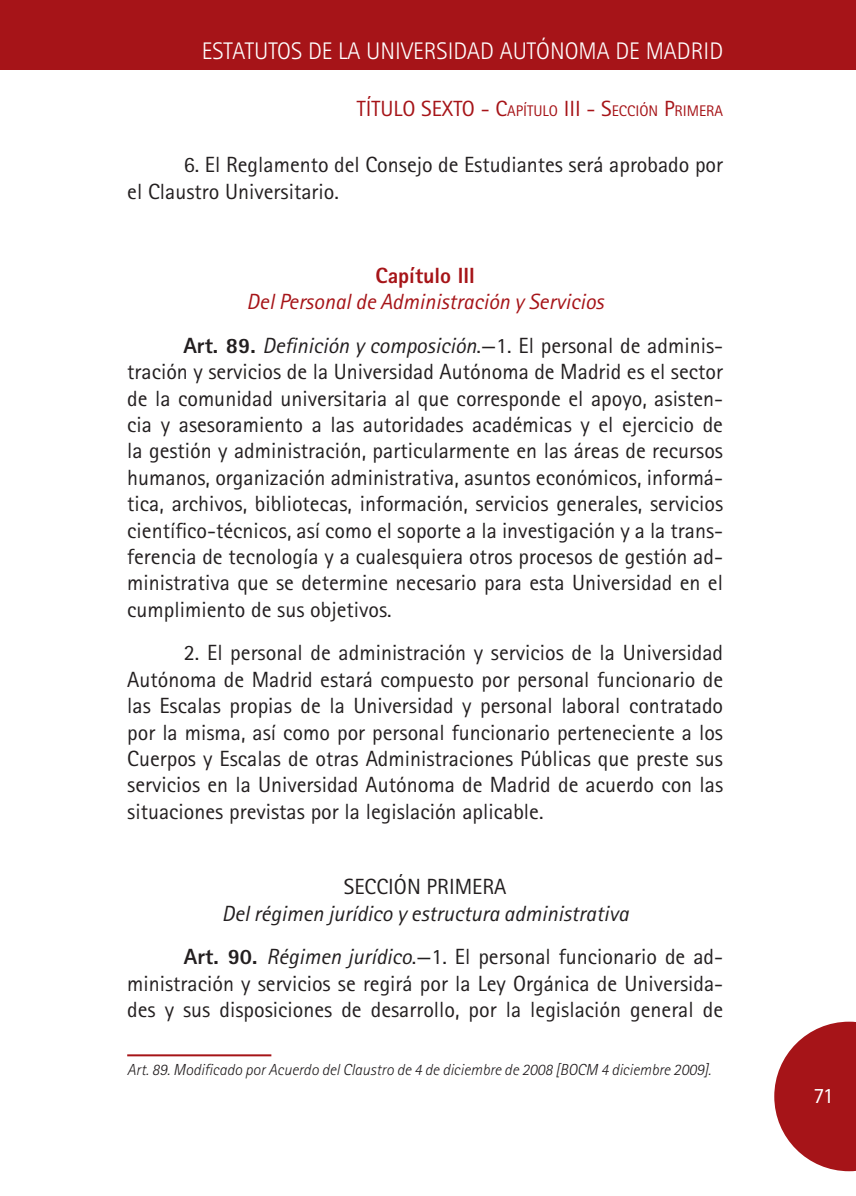
<style>
.page{position:relative;width:856px;height:1196px;background:#fff}
.page>*{position:absolute;margin:0;border:0;box-sizing:border-box;transform-origin:0 0}
.t1{font:300 24px "Rotis Sans Serif";color:#fff}
.Normal_Regular{font:22px/26.4px "Rotis Sans Serif";color:#231f20;text-align:justify}
.Títulos{font:italic 22px "Rotis Sans Serif";color:#231f20}
.Títulos-2{font:italic 22px "Rotis Sans Serif";color:#a61418}
.t2{font:22px "Rotis Sans Serif";color:#a61418}
.Títulos-3{font:22px "Rotis Sans Serif";color:#231f20}
.Títulos-4{font:800 22px "Rotis Sans Serif";color:#a61418}
.t3{font:22px "Rotis Sans Serif";color:#fff}
.NotasPie12{font:italic 300 16px "Rotis Sans Serif";color:#231f20}
.t4{font:15.4px "Rotis Sans Serif";color:#a61418}
.s1{font-size:15.4px}
.s2{font-size:22px}
.s3{font-weight:800}
.s4{font-style:italic}
</style>
<div class="page">
<svg style="left:774px;top:1021px;width:81px;height:150px"></svg>
<div style="left:0;top:0;width:855px;height:70px;background:#a61418"></div>
<hr style="left:127px;top:1054px;width:144px;height:2px;background:#a61418">
<p class="t1" style="left:202px;top:37px;width:522px">ESTATUTOS DE LA UNIVERSIDAD AUTÓNOMA DE MADRID</p>
<p class="t2" style="left:356px;top:96px;width:159px">TÍTULO SEXTO - C<span class="s1">APÍTULO</span></p>
<p class="t2" style="left:563px;top:96px;width:56px">III - S<span class="s1">ECCI</span></p>
<p class="t4" style="left:639px;top:102px;width:44px">ÓN <span class="s2">P</span>RIMERA</p>
<p class="Normal_Regular" style="left:127px;top:152px;width:597px;text-indent:57px">6. El Reglamento del Consejo de Estudiantes será aprobado por el Claustro Universitario.</p>
<p class="Títulos-4" style="left:375px;top:261px;width:101px">Capítulo III</p>
<p class="Títulos-2" style="left:246px;top:289px;width:358px">Del Personal de Administración y Servicios</p>
<p class="Normal_Regular" style="left:127px;top:332px;width:597px;text-indent:40px"><sup>42</sup> <span class="s3">Art. 89.</span> <span class="s4">Definición y composición</span>.—1. El personal de adminis&shy;tración y servicios de la Universidad Autónoma de Madrid es el sector de la comunidad universitaria al que corresponde el apoyo, asisten&shy;cia y asesoramiento a las autoridades académicas y el ejercicio de la gestión y administración, particularmente en las áreas de recursos humanos, organización administrativa, asuntos económicos, informá&shy;tica, archivos, bibliotecas, información, servicios generales, servicios científico-técnicos, así como el soporte a la investigación y a la trans&shy;ferencia de tecnología y a cualesquiera otros procesos de gestión ad&shy;ministrativa que se determine necesario para esta Universidad en el cumplimiento de sus objetivos.</p>
<p class="Normal_Regular" style="left:127px;top:639px;width:597px;text-indent:57px">2. El personal de administración y servicios de la Universidad Autónoma de Madrid estará compuesto por personal funcionario de las Escalas propias de la Universidad y personal laboral contratado por la misma, así como por personal funcionario perteneciente a los Cuerpos y Escalas de otras Administraciones Públicas que preste sus servicios en la Universidad Autónoma de Madrid de acuerdo con las situaciones previstas por la legislación aplicable.</p>
<p class="Títulos-3" style="left:343px;top:873px;width:164px">SECCIÓN PRIMERA</p>
<p class="Títulos" style="left:221px;top:900px;width:408px">Del régimen jurídico y estructura administrativa</p>
<p class="Normal_Regular" style="left:127px;top:943px;width:597px;text-indent:57px"><span class="s3">Art. 90.</span> <span class="s4">Régimen jurídico</span>.—1. El personal funcionario de ad&shy;ministración y servicios se regirá por la Ley Orgánica de Universida&shy;des y sus disposiciones de desarrollo, por la legislación general de</p>
<p class="NotasPie12" style="left:127px;top:1059px;width:585px">Art. 89. Modificado por Acuerdo del Claustro de 4 de diciembre de 2008 [BOCM 4 diciembre 2009].</p>
<p class="t3" style="left:813px;top:1082px;width:22px">71</p>
</div>
